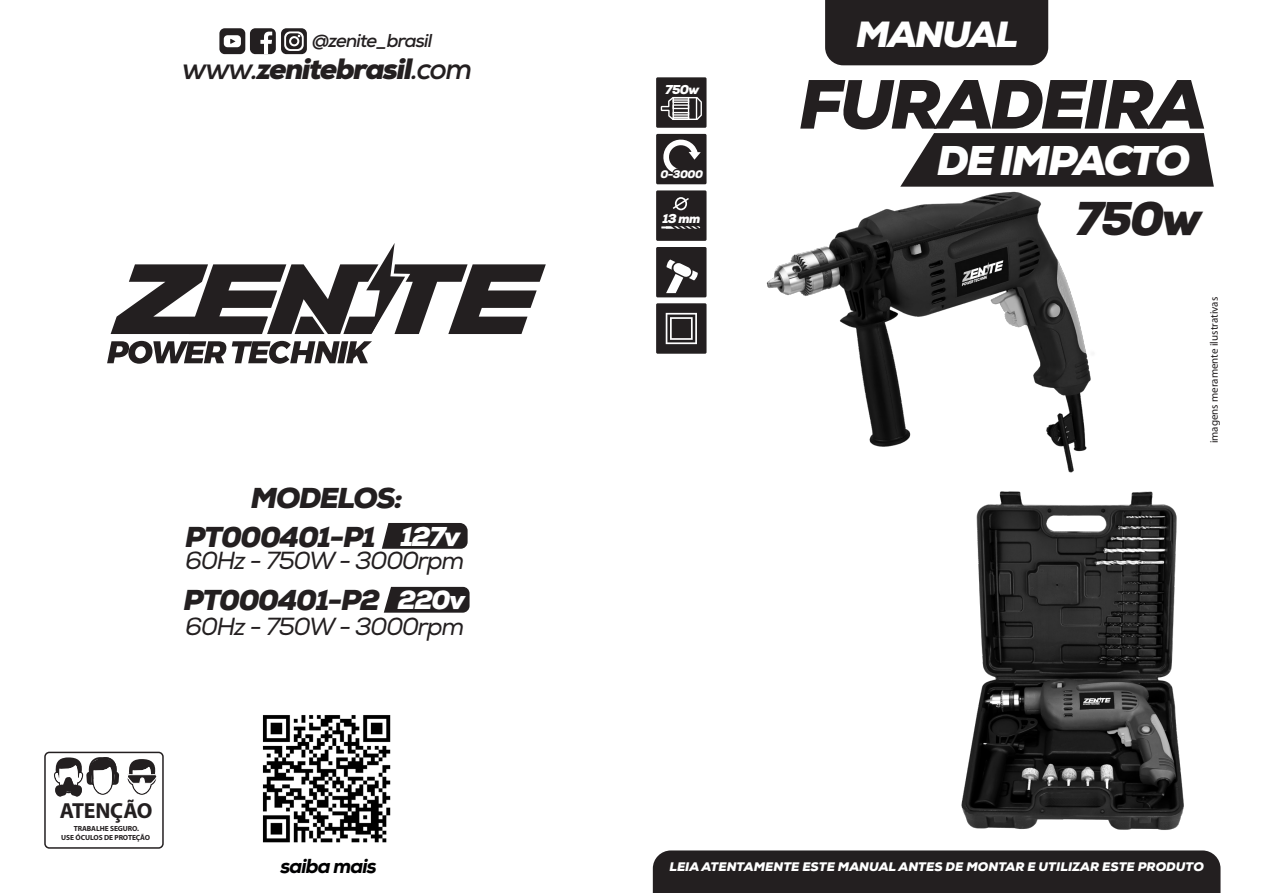
<style>
.page{position:relative;width:1263px;height:893px;background:#fff}
.page>*{position:absolute;margin:0;border:0;box-sizing:border-box;transform-origin:0 0}
.t1{font:italic 900 69.45px "Nexa";letter-spacing:-.05em;color:#231f20}
.t2{font:italic 900 47.25px "Nexa";color:#231f20}
.t3{font:italic 900 41.4px "Nexa";letter-spacing:-.05em;color:#fff}
.t4{font:italic 900 36.3px "Nexa";letter-spacing:-.05em;color:#fff}
.t5{font:italic 900 29.25px "Nexa";letter-spacing:-.05em;color:#231f20}
.t6{font:italic 900 28.8px "Nexa";letter-spacing:-.05em;color:#231f20}
.t7{font:italic 24.75px "Nexa";letter-spacing:-.05em;color:#231f20}
.t8{font:700 21.9px "Myriad Pro";letter-spacing:-.01em;color:#231f20}
.t9{font:italic 800 20.25px "Nexa";letter-spacing:-.05em;color:#000001}
.t10{font:italic 700 18.6px "Nexa";letter-spacing:-.05em;color:#231f20}
.t11{font:italic 900 12.9px "Nexa";letter-spacing:-.05em;color:#fff}
.t12{font:italic 900 12.45px "Nexa";color:#fff}
.t13{font:italic 900 11.1px "Nexa";color:#fff}
.t14{font:10.95px "Myriad Pro";color:#231f20}
.t15{font:700 7.35px/8.9px "Myriad Pro";letter-spacing:-.01em;color:#231f20;text-align:center}
.s1{font-weight:700}
.s2{font-size:27.15px;color:#fff}
.s3{font-size:26.4px;color:#fff}
</style>
<div class="page">
<img style="left:657px;top:102px;width:434px;height:354px">
<svg style="left:900px;top:133px;width:314px;height:54px;background:#343031"></svg>
<svg style="left:127px;top:759px;width:30px;height:36px"></svg>
<svg style="left:54px;top:757px;width:65px;height:40px"></svg>
<div style="left:44px;top:752px;width:120px;height:97px;border:2px solid #231f20;border-radius:4px"></div>
<div style="left:656px;top:77px;width:50px;height:51px;background:#231f20"></div>
<svg style="left:661px;top:97px;width:41px;height:23px"></svg>
<hr style="left:672px;top:117px;width:17px;height:3px;background:#fff">
<div style="left:656px;top:303px;width:50px;height:51px;background:#231f20"></div>
<svg style="left:666px;top:313px;width:31px;height:31px"></svg>
<div style="left:656px;top:247px;width:50px;height:50px;background:#231f20"></div>
<svg style="left:666px;top:260px;width:32px;height:33px"></svg>
<div style="left:656px;top:190px;width:50px;height:51px;background:#231f20"></div>
<svg style="left:661px;top:226px;width:39px;height:3px"></svg>
<svg style="left:673px;top:197px;width:16px;height:13px"></svg>
<div style="left:656px;top:134px;width:50px;height:50px;background:#231f20"></div>
<svg style="left:663px;top:139px;width:38px;height:33px"></svg>
<div style="left:672px;top:169px;width:10px;height:11px;background:#231f20;border-radius:50%"></div>
<img style="left:961px;top:456px;width:223px;height:374px">
<svg style="left:111px;top:243px;width:435px;height:91px"></svg>
<svg style="left:107px;top:341px;width:119px;height:23px"></svg>
<svg style="left:232px;top:341px;width:140px;height:23px"></svg>
<div style="left:250px;top:28px;width:26px;height:26px;background:#231f20;border-radius:5px"></div>
<svg style="left:260px;top:32px;width:12px;height:22px"></svg>
<div style="left:219px;top:28px;width:26px;height:26px;background:#231f20;border-radius:5px"></div>
<svg style="left:224px;top:35px;width:17px;height:12px"></svg>
<div style="left:281px;top:28px;width:26px;height:26px;background:#231f20;border-radius:5px"></div>
<svg style="left:284px;top:31px;width:20px;height:20px"></svg>
<div style="left:653px;top:850px;width:567px;height:43px;background:#231f20"></div>
<div style="left:825px;top:0;width:223px;height:65px;background:#231f20"></div>
<img style="left:262px;top:715px;width:129px;height:128px">
<svg style="left:382px;top:523px;width:86px;height:26px;background:#302c2d"></svg>
<svg style="left:384px;top:587px;width:86px;height:26px;background:#312d2e"></svg>
<h3 class="t10" style="left:312px;top:29px;width:122px">@zenite_brasil</h3>
<h3 class="t5" style="left:182px;top:50px;width:292px"><span class="s1">www.</span>zenitebrasil<span class="s1">.com</span></h3>
<h3 class="t6" style="left:251px;top:479px;width:154px">MODELOS:</h3>
<h3 class="t6" style="left:185px;top:518px;width:276px">PT000401-P1 <span class="s2">127v</span></h3>
<h3 class="t7" style="left:185px;top:546px;width:281px">60Hz - 750W - 3000rpm</h3>
<h3 class="t6" style="left:183px;top:581px;width:283px">PT000401-P2 <span class="s3">220v</span></h3>
<h3 class="t7" style="left:185px;top:611px;width:281px">60Hz - 750W - 3000rpm</h3>
<p class="t11" style="left:665px;top:82px;width:36px">750w</p>
<p class="t13" style="left:660px;top:167px;width:44px">0-3000</p>
<p class="t11" style="left:662px;top:210px;width:40px">13 mm</p>
<h3 class="t4" style="left:856px;top:11px;width:164px">MANUAL</h3>
<h1 class="t1" style="left:799px;top:60px;width:409px">FURADEIRA</h1>
<h3 class="t3" style="left:937px;top:134px;width:255px">DE IMPACTO</h3>
<h2 class="t2" style="left:1075px;top:188px;width:128px">750w</h2>
<p class="t14" style="left:1207px;top:443px;width:148px;rotate:-90deg">imagens meramente ilustrativas</p>
<h3 class="t8" style="left:60px;top:798px;width:94px">ATENÇÃO</h3>
<p class="t15" style="left:61px;top:824px;width:91px">TRABALHE SEGURO.<br>USE ÓCULOS DE PROTEÇÃO</p>
<h3 class="t9" style="left:280px;top:853px;width:98px">saiba mais</h3>
<p class="t12" style="left:669px;top:859px;width:536px">LEIA ATENTAMENTE ESTE MANUAL ANTES DE MONTAR E UTILIZAR ESTE PRODUTO</p>
</div>
